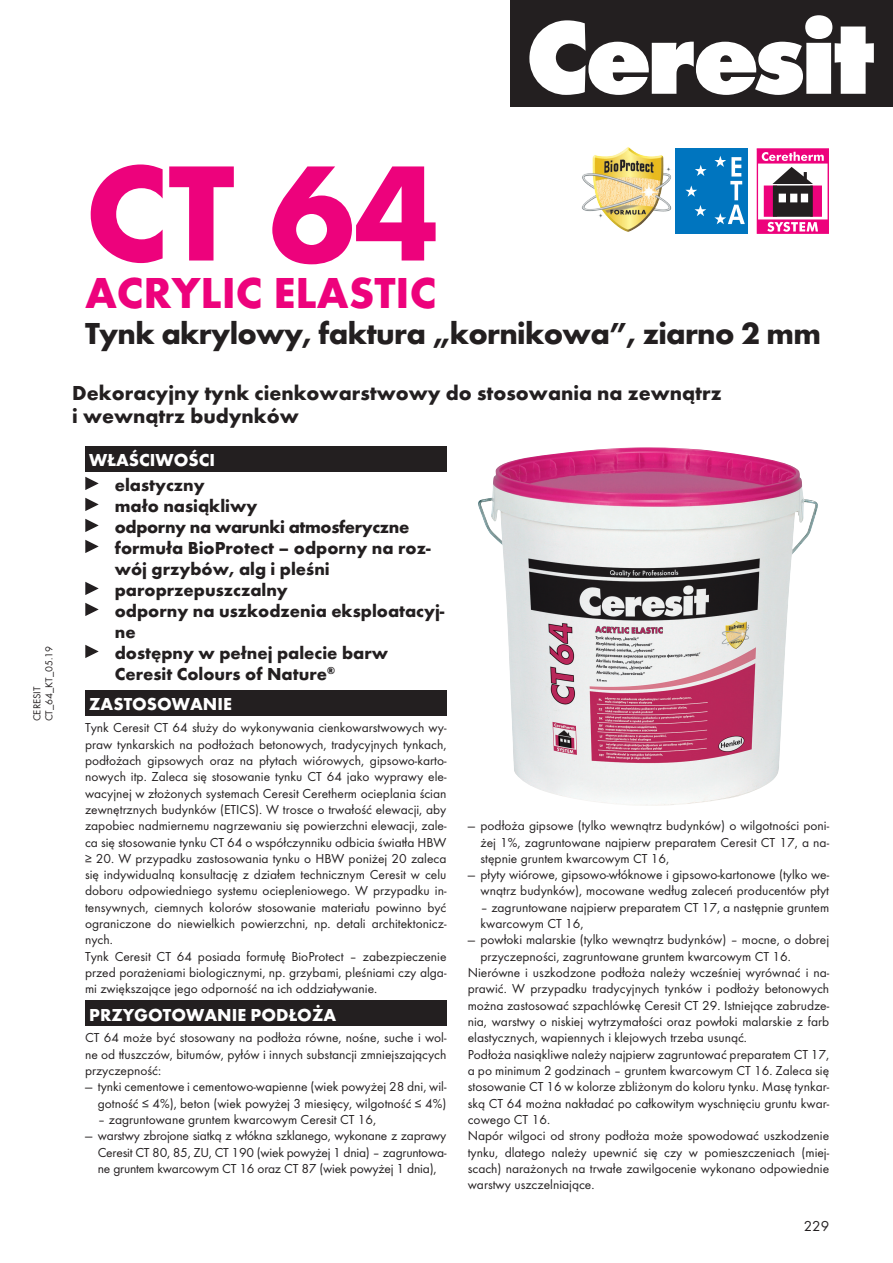
<style>
.page{position:relative;width:893px;height:1263px;background:#fff}
.page>*{position:absolute;margin:0;border:0;box-sizing:border-box;transform-origin:0 0}
.t1{font:700 141px "Futura TCE";color:#ed027c}
.t2{font:700 45px "Futura TCE";color:#ed027c}
._1_-_Tytul{font:700 31.5px "Futura TCE";letter-spacing:-.02em;color:#231f20}
._2_-_Podtytul{font:700 21px/22.5px "Futura TCE";color:#231f20}
._3_-_Wlasciwosci{font:700 18px/21px "Futura TCE";color:#231f20}
.t3{font:700 18px "Futura TCE";color:#fff}
._3_-_Wlasciwosci-2{font:700 18px "Futura TCE";letter-spacing:-.02em;color:#231f20}
.t4{font:15px "Futura TCE";color:#231f20}
._4_-_Tekst_opisowy{font:13.5px/16.4px "Futura TCE";color:#231f20;text-align:justify}
.t5{font:10.5px "Futura TCE";color:#231f20}
</style>
<div class="page">
<div style="left:510px;top:0;width:383px;height:107px;background:#231f20"></div>
<svg style="left:529px;top:15px;width:345px;height:80px"></svg>
<div style="left:85px;top:446px;width:361px;height:26px;background:#231f20"></div>
<svg style="left:85px;top:477px;width:14px;height:13px"></svg>
<svg style="left:85px;top:498px;width:14px;height:13px"></svg>
<svg style="left:85px;top:519px;width:14px;height:13px"></svg>
<svg style="left:85px;top:540px;width:14px;height:13px"></svg>
<svg style="left:85px;top:582px;width:14px;height:13px"></svg>
<svg style="left:85px;top:603px;width:14px;height:13px"></svg>
<svg style="left:85px;top:645px;width:14px;height:13px"></svg>
<div style="left:85px;top:690px;width:361px;height:26px;background:#231f20"></div>
<div style="left:85px;top:1000px;width:361px;height:26px;background:#231f20"></div>
<img style="left:581px;top:147px;width:91px;height:85px">
<div style="left:676px;top:149px;width:72px;height:85px;background:#0075bf"></div>
<svg style="left:695px;top:165px;width:12px;height:11px"></svg>
<svg style="left:685px;top:185px;width:12px;height:12px"></svg>
<svg style="left:694px;top:205px;width:12px;height:11px"></svg>
<svg style="left:714px;top:156px;width:31px;height:68px"></svg>
<svg style="left:757px;top:149px;width:72px;height:85px"></svg>
<img style="left:478px;top:447px;width:340px;height:359px">
<p class="t5" style="left:43px;top:721px;width:77px;rotate:-90deg">CT_64_KT_05.19</p>
<p class="t5" style="left:31px;top:721px;width:36px;rotate:-90deg">CERESIT</p>
<p class="t1" style="left:85px;top:126px;width:356px">CT 64</p>
<p class="t2" style="left:85px;top:265px;width:353px">ACRYLIC ELASTIC</p>
<p class="_1_-_Tytul" style="left:85px;top:314px;width:737px">Tynk akrylowy, faktura „kornikowa”, ziarno 2 mm</p>
<p class="_2_-_Podtytul" style="left:72px;top:381px;width:651px">Dekoracyjny tynk cienkowarstwowy do stosowania na zewnątrz i wewnątrz budynków</p>
<p class="t3" style="left:89px;top:449px;width:127px">WŁAŚCIWOŚCI</p>
<p class="_3_-_Wlasciwosci" style="left:115px;top:474px;width:91px">elastyczny</p>
<p class="_3_-_Wlasciwosci" style="left:115px;top:495px;width:144px">mało nasiąkliwy</p>
<p class="_3_-_Wlasciwosci-2" style="left:115px;top:515px;width:296px">odporny na warunki atmosferyczne</p>
<p class="_3_-_Wlasciwosci" style="left:115px;top:537px;width:317px">formuła BioProtect – odporny na roz&shy;wój grzybów, alg i pleśni</p>
<p class="_3_-_Wlasciwosci" style="left:115px;top:579px;width:175px">paroprzepuszczalny</p>
<p class="_3_-_Wlasciwosci" style="left:115px;top:600px;width:331px">odporny na uszkodzenia eksploatacyj&shy;ne</p>
<p class="_3_-_Wlasciwosci" style="left:115px;top:642px;width:275px">dostępny w pełnej palecie barw<br>Ceresit Colours of Nature<sup>®</sup></p>
<p class="t3" style="left:89px;top:693px;width:144px">ZASTOSOWANIE</p>
<p class="_4_-_Tekst_opisowy" style="left:85px;top:719px;width:363px">Tynk Ceresit CT 64 służy do wykonywania cienkowarstwowych wy&shy;praw tynkarskich na podłożach betonowych, tradycyjnych tynkach, podłożach gipsowych oraz na płytach wiórowych, gipsowo-karto&shy;nowych itp. Zaleca się stosowanie tynku CT 64 jako wyprawy ele&shy;wacyjnej w złożonych systemach Ceresit Ceretherm ocieplania ścian zewnętrznych budynków (ETICS). W trosce o trwałość elewacji, aby zapobiec nadmiernemu nagrzewaniu się powierzchni elewacji, zale&shy;ca się stosowanie tynku CT 64 o współczynniku odbicia światła HBW ≥ 20. W przypadku zastosowania tynku o HBW poniżej 20 zaleca się indywidualną konsultację z działem technicznym Ceresit w celu doboru odpowiedniego systemu ociepleniowego. W przypadku in&shy;tensywnych, ciemnych kolorów stosowanie materiału powinno być ograniczone do niewielkich powierzchni, np. detali architektonicz&shy;nych.</p>
<p class="_4_-_Tekst_opisowy" style="left:85px;top:948px;width:363px">Tynk Ceresit CT 64 posiada formułę BioProtect – zabezpieczenie przed porażeniami biologicznymi, np. grzybami, pleśniami czy alga&shy;mi zwiększające jego odporność na ich oddziaływanie.</p>
<p class="t3" style="left:89px;top:1003px;width:248px">PRZYGOTOWANIE PODŁOŻA</p>
<p class="_4_-_Tekst_opisowy" style="left:85px;top:1030px;width:363px">CT 64 może być stosowany na podłoża równe, nośne, suche i wol&shy;ne od tłuszczów, bitumów, pyłów i innych substancji zmniejszających przyczepność:</p>
<p class="_4_-_Tekst_opisowy" style="left:85px;top:1079px;width:363px;text-align:right">— tynki cementowe i cementowo-wapienne (wiek powyżej 28 dni, wil&shy;gotność ≤ 4%), beton (wiek powyżej 3 miesięcy, wilgotność ≤ 4%)</p>
<p class="_4_-_Tekst_opisowy" style="left:98px;top:1111px;width:280px">– zagruntowane gruntem kwarcowym Ceresit CT 16,</p>
<p class="_4_-_Tekst_opisowy" style="left:98px;top:1128px;width:350px;text-indent:-13px">— warstwy zbrojone siatką z włókna szklanego, wykonane z zaprawy Ceresit CT 80, 85, ZU, CT 190 (wiek powyżej 1 dnia) – zagruntowa&shy;ne gruntem kwarcowym CT 16 oraz CT 87 (wiek powyżej 1 dnia),</p>
<p class="_4_-_Tekst_opisowy" style="left:480px;top:817px;width:350px;text-indent:-13px">— podłoża gipsowe (tylko wewnątrz budynków) o wilgotności poni&shy;żej 1%, zagruntowane najpierw preparatem Ceresit CT 17, a na&shy;stępnie gruntem kwarcowym CT 16,</p>
<p class="_4_-_Tekst_opisowy" style="left:468px;top:866px;width:363px;text-align:right">— płyty wiórowe, gipsowo-włóknowe i gipsowo-kartonowe (tylko we&shy;wnątrz budynków), mocowane według zaleceń producentów płyt</p>
<p class="_4_-_Tekst_opisowy" style="left:480px;top:899px;width:350px">– zagruntowane najpierw preparatem CT 17, a następnie gruntem kwarcowym CT 16,</p>
<p class="_4_-_Tekst_opisowy" style="left:480px;top:932px;width:350px;text-indent:-13px">— powłoki malarskie (tylko wewnątrz budynków) – mocne, o dobrej przyczepności, zagruntowane gruntem kwarcowym CT 16.</p>
<p class="_4_-_Tekst_opisowy" style="left:468px;top:964px;width:363px">Nierówne i uszkodzone podłoża należy wcześniej wyrównać i na&shy;prawić. W przypadku tradycyjnych tynków i podłoży betonowych można zastosować szpachlówkę Ceresit CT 29. Istniejące zabrudze&shy;nia, warstwy o niskiej wytrzymałości oraz powłoki malarskie z farb elastycznych, wapiennych i klejowych trzeba usunąć.</p>
<p class="_4_-_Tekst_opisowy" style="left:468px;top:1046px;width:363px">Podłoża nasiąkliwe należy najpierw zagruntować preparatem CT 17, a po minimum 2 godzinach – gruntem kwarcowym CT 16. Zaleca się stosowanie CT 16 w kolorze zbliżonym do koloru tynku. Masę tynkar&shy;ską CT 64 można nakładać po całkowitym wyschnięciu gruntu kwar&shy;cowego CT 16.</p>
<p class="_4_-_Tekst_opisowy" style="left:468px;top:1128px;width:363px">Napór wilgoci od strony podłoża może spowodować uszkodzenie tynku, dlatego należy upewnić się czy w pomieszczeniach (miej&shy;scach) narażonych na trwałe zawilgocenie wykonano odpowiednie warstwy uszczelniające.</p>
<p class="t4" style="left:804px;top:1217px;width:27px">229</p>
</div>
